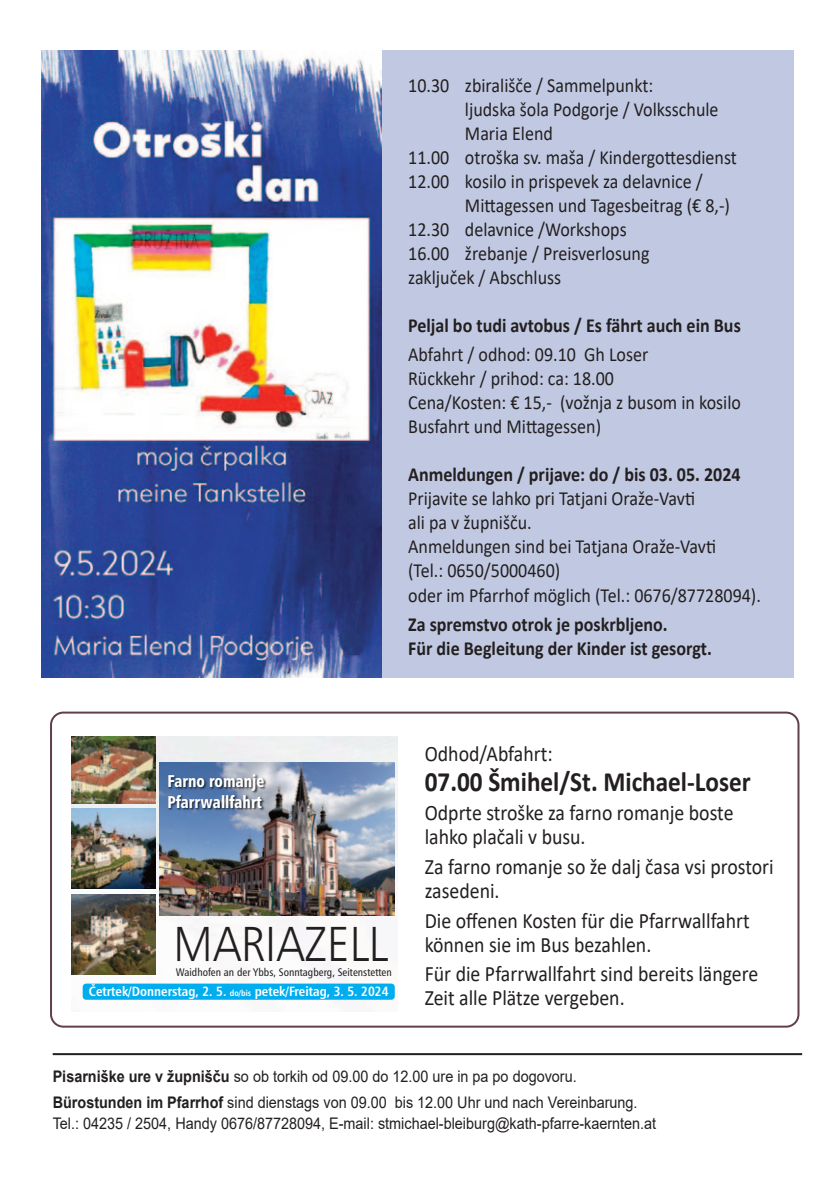
<style>
.page{position:relative;width:840px;height:1191px;background:#fff}
.page>*{position:absolute;margin:0;border:0;box-sizing:border-box;transform-origin:0 0}
.t1{font:49.2px "Humanist 777 BT Light B";color:#231f20;scale:.9 1}
.t2{font:700 28px "Calibri";color:#231f20;scale:.9 1}
.t3{font:22px/24px "Calibri";color:#231f20;scale:.9 1}
.t4{font:20px "Calibri";color:#231f20;scale:.9 1}
.t5{font:700 20px "Calibri";color:#231f20;scale:.9 1}
.t6{font:17.2px/20.6px "Humanist 777 BT Black Condensed B";color:#fff;scale:.9 1}
.t7{font:16px "Arial";color:#231f20;scale:.9 1}
.t8{font:13.4px "Humanist 777 BT Bold Condensed B";color:#fff}
.t9{font:11px "Humanist 777 BT Roman Condensed B";color:#231f20}
.s1{font-size:8.6px}
.s2{font-weight:700}
</style>
<div class="page">
<hr style="left:53px;top:1053px;width:748px;height:2px;background:#231f20">
<img style="left:50px;top:711px;width:749px;height:316px">
<div style="left:108px;top:50px;width:685px;height:627px;background:#c1c9e2"></div>
<img style="left:42px;top:50px;width:339px;height:627px">
<p class="t4" style="left:408px;top:77px;width:274px">10.30 zbirališče / Sammelpunkt:</p>
<p class="t4" style="left:464px;top:101px;width:283px">ljudska šola Podgorje / Volksschule</p>
<p class="t4" style="left:464px;top:125px;width:99px">Maria Elend</p>
<p class="t4" style="left:408px;top:149px;width:366px">11.00 otroška sv. maša / Kindergottesdienst</p>
<p class="t4" style="left:408px;top:173px;width:329px">12.00 kosilo in prispevek za delavnice /</p>
<p class="t4" style="left:464px;top:197px;width:296px">Mittagessen und Tagesbeitrag (€ 8,-)</p>
<p class="t4" style="left:408px;top:221px;width:244px">12.30 delavnice /Workshops</p>
<p class="t4" style="left:408px;top:245px;width:269px">16.00 žrebanje / Preisverlosung</p>
<p class="t4" style="left:408px;top:269px;width:171px">zaključek / Abschluss</p>
<p class="t5" style="left:408px;top:317px;width:371px">Peljal bo tudi avtobus / Es fährt auch ein Bus</p>
<p class="t4" style="left:408px;top:346px;width:268px">Abfahrt / odhod: 09.10 Gh Loser</p>
<p class="t4" style="left:408px;top:370px;width:230px">Rückkehr / prihod: ca: 18.00</p>
<p class="t4" style="left:408px;top:394px;width:371px">Cena/Kosten: € 15,- (vožnja z busom in kosilo</p>
<p class="t4" style="left:408px;top:418px;width:216px">Busfahrt und Mittagessen)</p>
<p class="t5" style="left:408px;top:466px;width:370px">Anmeldungen / prijave: do / bis 03. 05. 2024</p>
<p class="t4" style="left:408px;top:490px;width:320px">Prijavite se lahko pri Tatjani Oraže-Vavti</p>
<p class="t4" style="left:408px;top:514px;width:139px">ali pa v župnišču.</p>
<p class="t4" style="left:408px;top:538px;width:343px">Anmeldungen sind bei Tatjana Oraže-Vavti</p>
<p class="t4" style="left:408px;top:562px;width:170px">(Tel.: 0650/5000460)</p>
<p class="t4" style="left:408px;top:586px;width:393px">oder im Pfarrhof möglich (Tel.: 0676/87728094).</p>
<p class="t5" style="left:408px;top:616px;width:290px">Za spremstvo otrok je poskrbljeno.</p>
<p class="t5" style="left:408px;top:640px;width:338px">Für die Begleitung der Kinder ist gesorgt.</p>
<p class="t6" style="left:167px;top:772px;width:109px">Farno romanje<br>Pfarrwallfahrt</p>
<p class="t1" style="left:173px;top:924px;width:240px">MARIAZELL</p>
<p class="t9" style="left:176px;top:968px;width:217px">Waidhofen an der Ybbs, Sonntagberg, Seitenstetten</p>
<p class="t8" style="left:89px;top:986px;width:301px">Četrtek/Donnerstag, 2. 5. <span class="s1">do/bis</span> petek/Freitag, 3. 5. 2024</p>
<p class="t3" style="left:424px;top:743px;width:143px">Odhod/Abfahrt:</p>
<p class="t2" style="left:424px;top:769px;width:363px">07.00 Šmihel/St. Michael-Loser</p>
<p class="t3" style="left:424px;top:803px;width:344px">Odprte stroške za farno romanje boste lahko plačali v busu.</p>
<p class="t3" style="left:424px;top:856px;width:389px">Za farno romanje so že dalj časa vsi prostori zasedeni.</p>
<p class="t3" style="left:424px;top:910px;width:362px">Die offenen Kosten für die Pfarrwallfahrt können sie im Bus bezahlen.</p>
<p class="t3" style="left:424px;top:964px;width:372px">Für die Pfarrwallfahrt sind bereits längere<br>Zeit alle Plätze vergeben.</p>
<p class="t7" style="left:53px;top:1067px;width:583px"><span class="s2">Pisarniške ure v župnišču</span> so ob torkih od 09.00 do 12.00 ure in pa po dogovoru.</p>
<p class="t7" style="left:53px;top:1094px;width:651px"><span class="s2">Bürostunden im Pfarrhof</span> sind dienstags von 09.00 bis 12.00 Uhr und nach Vereinbarung.</p>
<p class="t7" style="left:53px;top:1114px;width:671px">Tel.: 04235 / 2504, Handy 0676/87728094, E-mail: stmichael-bleiburg@kath-pfarre-kaernten.at</p>
</div>
